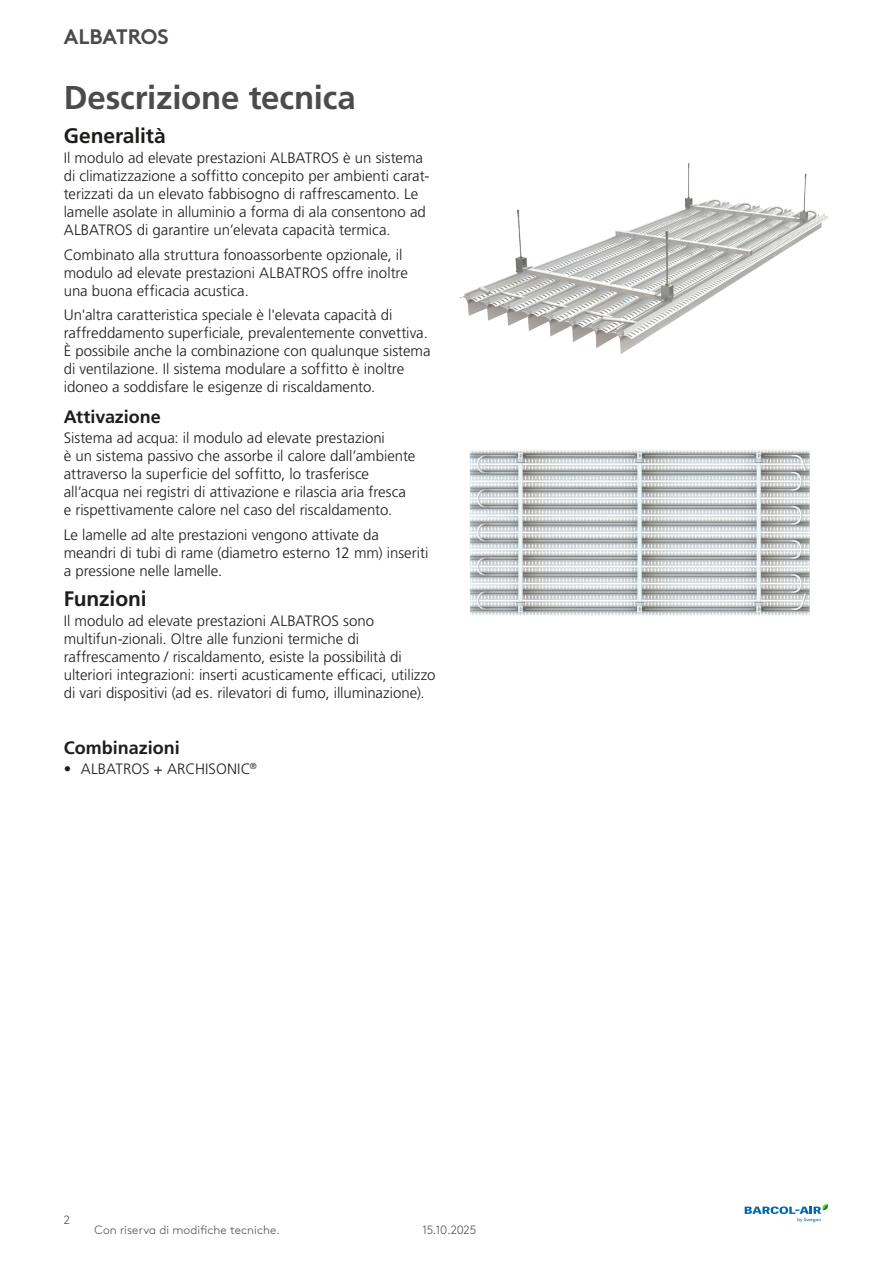
<style>
.page{position:relative;width:893px;height:1263px;background:#fff}
.page>*{position:absolute;margin:0;border:0;box-sizing:border-box;transform-origin:0 0}
.t1{font:700 33px "Frutiger LT Pro";letter-spacing:-.005em;color:#4b4b4a}
.t2{font:700 21px "Frutiger LT Pro";letter-spacing:-.005em;color:#1d1d1b}
.t3{font:700 21px "Swegon Brown";color:#4b4b4a}
.t4{font:700 18px "Frutiger LT Pro";color:#1d1d1b}
.t5{font:300 15px/18px "Frutiger LT Pro";color:#1d1d1b}
.t6{font:300 12px "Swegon Brown";letter-spacing:.005em;color:#4b4b4a}
</style>
<div class="page">
<svg style="left:745px;top:1204px;width:83px;height:18px"></svg>
<img style="left:459px;top:163px;width:370px;height:191px">
<img style="left:469px;top:449px;width:341px;height:167px">
<h2 class="t3" style="left:64px;top:20px;width:106px">ALBATROS</h2>
<h1 class="t1" style="left:64px;top:77px;width:294px">Descrizione tecnica</h1>
<h2 class="t2" style="left:64px;top:124px;width:103px">Generalità</h2>
<p class="t5" style="left:64px;top:149px;width:367px">Il modulo ad elevate prestazioni ALBATROS è un sistema di climatizzazione a soffitto concepito per ambienti carat&shy;terizzati da un elevato fabbisogno di raffrescamento. Le lamelle asolate in alluminio a forma di ala consentono ad ALBATROS di garantire un’elevata capacità termica.</p>
<p class="t5" style="left:64px;top:246px;width:346px">Combinato alla struttura fonoassorbente opzionale, il modulo ad elevate prestazioni ALBATROS offre inoltre una buona efficacia acustica.</p>
<p class="t5" style="left:64px;top:306px;width:368px">Un'altra caratteristica speciale è l'elevata capacità di raffreddamento superficiale, prevalentemente convettiva.<br>È possibile anche la combinazione con qualunque sistema di ventilazione. Il sistema modulare a soffitto è inoltre idoneo a soddisfare le esigenze di riscaldamento.</p>
<p class="t4" style="left:64px;top:406px;width:98px">Attivazione</p>
<p class="t5" style="left:64px;top:429px;width:353px">Sistema ad acqua: il modulo ad elevate prestazioni<br>è un sistema passivo che assorbe il calore dall’ambiente attraverso la superficie del soffitto, lo trasferisce all’acqua nei registri di attivazione e rilascia aria fresca e rispettivamente calore nel caso del riscaldamento.</p>
<p class="t5" style="left:64px;top:525px;width:366px">Le lamelle ad alte prestazioni vengono attivate da meandri di tubi di rame (diametro esterno 12 mm) inseriti a pressione nelle lamelle.</p>
<h2 class="t2" style="left:64px;top:586px;width:84px">Funzioni</h2>
<p class="t5" style="left:64px;top:612px;width:373px">Il modulo ad elevate prestazioni ALBATROS sono multifun-zionali. Oltre alle funzioni termiche di raffrescamento / riscaldamento, esiste la possibilità di ulteriori integrazioni: inserti acusticamente efficaci, utilizzo di vari dispositivi (ad es. rilevatori di fumo, illuminazione).</p>
<p class="t4" style="left:64px;top:736px;width:118px">Combinazioni</p>
<p class="t5" style="left:64px;top:760px;width:195px">• ALBATROS + ARCHISONIC<sup>®</sup></p>
<p class="t6" style="left:64px;top:1211px;width:8px">2</p>
<p class="t6" style="left:95px;top:1221px;width:187px">Con riserva di modifiche tecniche.</p>
<p class="t6" style="left:422px;top:1221px;width:55px">15.10.2025</p>
</div>
